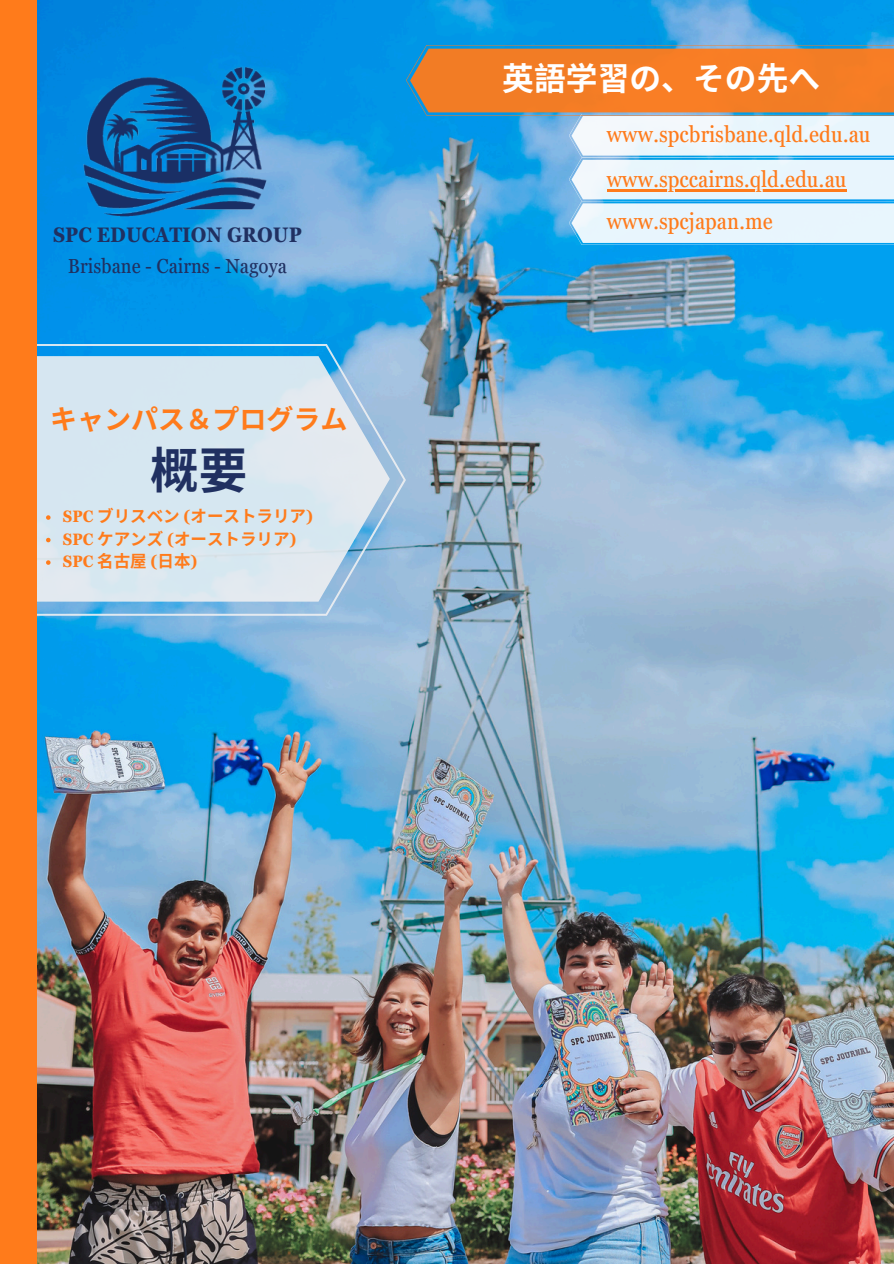
<style>
.page{position:relative;width:894px;height:1264px;background:#fff}
.page>*{position:absolute;margin:0;border:0;box-sizing:border-box;transform-origin:0 0}
.t1{font:700 48.6px "Noto Sans CJ Ksc";color:#203061}
.t2{font:700 31.8px "Noto Sans CJ Ksc";color:#fff}
.t3{font:700 27px "Noto Sans CJ Ksc";color:#ff7b1b}
.t4{font:condensed 22.5px "Georgia Pro";color:#ff7b1b}
.t5{font:700 condensed 21px "Georgia Pro";color:#203061}
.t6{font:condensed 20.25px "Georgia Pro";color:#203061}
.t7{font:700 16.5px "Noto Sans CJ Ksc";color:#ff7b1b}
.t8{font:700 condensed 16.5px "Georgia Pro";color:#ff7b1b}
.s1{font-family:"Georgia Pro";font-stretch:condensed}
.s2{font-family:"Noto Sans CJ Ksc";font-stretch:normal}
</style>
<div class="page">
<img style="left:36px;top:0;width:857px;height:1263px">
<svg style="left:36px;top:344px;width:370px;height:271px;background:#c5dbea"></svg>
<svg style="left:406px;top:45px;width:487px;height:200px;background:#b9b6ae"></svg>
<img style="left:81px;top:38px;width:193px;height:204px">
<div style="left:0;top:0;width:36px;height:1263px;background:#ff7b1b"></div>
<hr style="left:606px;top:190px;width:240px;height:2px;background:#ff7b1b">
<svg style="left:46px;top:515px;width:5px;height:5px"></svg>
<svg style="left:46px;top:538px;width:5px;height:4px"></svg>
<svg style="left:46px;top:560px;width:5px;height:5px"></svg>
<h3 class="t5" style="left:53px;top:223px;width:250px">SPC EDUCATION GROUP</h3>
<h3 class="t6" style="left:68px;top:254px;width:220px">Brisbane - Cairns - Nagoya</h3>
<p class="t3" style="left:50px;top:397px;width:298px">キャンパス＆プログラム</p>
<p class="t1" style="left:150px;top:432px;width:99px">概要</p>
<p class="t7" style="left:63px;top:503px;width:251px"><span class="s1">SPC</span> ブリスベン <span class="s1">(</span>オーストラリア<span class="s1">)</span></p>
<p class="t7" style="left:63px;top:525px;width:235px"><span class="s1">SPC</span> ケアンズ <span class="s1">(</span>オーストラリア<span class="s1">)</span></p>
<h1 class="t8" style="left:63px;top:552px;width:136px">SPC <span class="s2">名古屋</span> (<span class="s2">日本</span>)</h1>
<h3 class="t2" style="left:502px;top:53px;width:319px">英語学習の、その先へ</h3>
<h2 class="t4" style="left:606px;top:122px;width:265px">www.spcbrisbane.qld.edu.au</h2>
<p class="t4" style="left:606px;top:167px;width:241px">www.spccairns.qld.edu.au</p>
<h3 class="t4" style="left:606px;top:209px;width:167px">www.spcjapan.me</h3>
</div>
